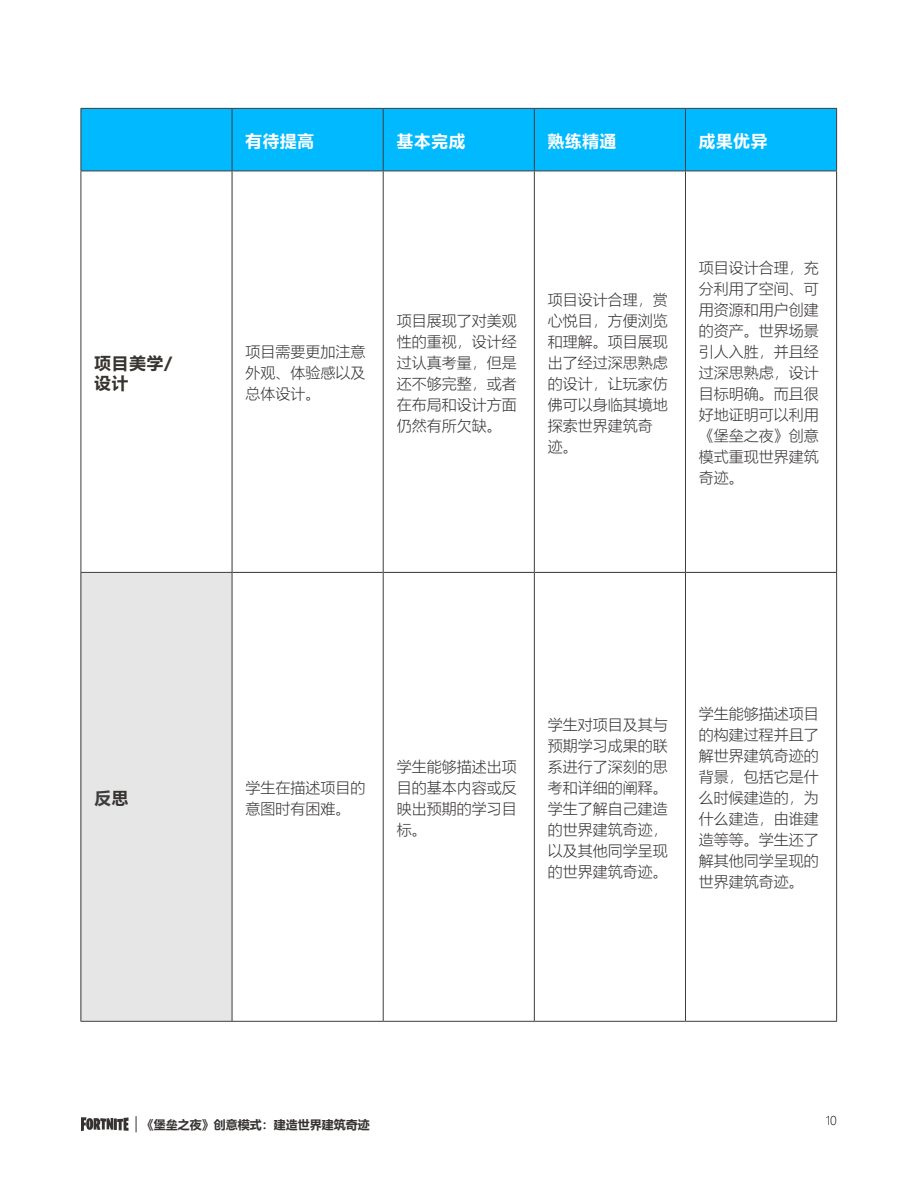
<style>
.page{position:relative;width:918px;height:1188px;background:#fff}
.page>*{position:absolute;margin:0;border:0;box-sizing:border-box;transform-origin:0 0}
.t1{font:700 16.5px "Microsoft Ya Hei";letter-spacing:.05em;color:#fff}
.t2{font:700 16.5px/19.8px "Microsoft Ya Hei";letter-spacing:.06em;color:#37332e}
.t3{font:700 16.5px "Microsoft Ya Hei";color:#3d3d3d}
.t4{font:300 15px/21px "Microsoft Ya Hei";color:#353231;text-align:justify}
.t5{font:700 12px "Microsoft Ya Hei";color:#353231}
.t6{font:300 12px "Microsoft Ya Hei";color:#000}
.s1{color:#353231}
</style>
<div class="page">
<svg style="left:81px;top:1117px;width:48px;height:14px"></svg>
<svg style="left:136px;top:1116px;width:1px;height:16px"></svg>
<div style="left:82px;top:109px;width:754px;height:62px;background:#00b9ff"></div>
<div style="left:81px;top:572px;width:151px;height:449px;background:#e6e6e6"></div>
<hr style="left:232px;top:171px;width:1px;height:401px;background:#353231">
<hr style="left:836px;top:171px;width:1px;height:401px;background:#353231">
<hr style="left:232px;top:572px;width:151px;height:1px;background:#353231">
<hr style="left:384px;top:572px;width:150px;height:1px;background:#353231">
<hr style="left:535px;top:572px;width:150px;height:1px;background:#353231">
<hr style="left:686px;top:572px;width:151px;height:1px;background:#353231">
<hr style="left:81px;top:108px;width:151px;height:1px;background:#3d3d3d">
<hr style="left:81px;top:109px;width:1px;height:62px;background:#3d3d3d">
<hr style="left:232px;top:108px;width:151px;height:1px;background:#3d3d3d">
<hr style="left:232px;top:109px;width:1px;height:62px;background:#3d3d3d">
<hr style="left:383px;top:108px;width:151px;height:1px;background:#3d3d3d">
<hr style="left:383px;top:109px;width:1px;height:62px;background:#3d3d3d">
<hr style="left:534px;top:108px;width:151px;height:1px;background:#3d3d3d">
<hr style="left:534px;top:109px;width:1px;height:62px;background:#3d3d3d">
<hr style="left:685px;top:108px;width:152px;height:1px;background:#3d3d3d">
<hr style="left:685px;top:109px;width:1px;height:62px;background:#3d3d3d">
<hr style="left:836px;top:109px;width:1px;height:62px;background:#3d3d3d">
<hr style="left:81px;top:171px;width:151px;height:1px;background:#3d3d3d">
<hr style="left:81px;top:171px;width:1px;height:401px;background:#3d3d3d">
<hr style="left:232px;top:171px;width:151px;height:1px;background:#3d3d3d">
<hr style="left:383px;top:171px;width:151px;height:1px;background:#3d3d3d">
<hr style="left:383px;top:171px;width:1px;height:401px;background:#3d3d3d">
<hr style="left:534px;top:171px;width:151px;height:1px;background:#3d3d3d">
<hr style="left:534px;top:171px;width:1px;height:401px;background:#3d3d3d">
<hr style="left:685px;top:171px;width:152px;height:1px;background:#3d3d3d">
<hr style="left:685px;top:171px;width:1px;height:401px;background:#3d3d3d">
<hr style="left:81px;top:572px;width:151px;height:1px;background:#3d3d3d">
<hr style="left:81px;top:573px;width:1px;height:448px;background:#3d3d3d">
<hr style="left:232px;top:573px;width:1px;height:448px;background:#3d3d3d">
<hr style="left:383px;top:572px;width:1px;height:449px;background:#3d3d3d">
<hr style="left:534px;top:572px;width:1px;height:449px;background:#3d3d3d">
<hr style="left:685px;top:572px;width:1px;height:449px;background:#3d3d3d">
<hr style="left:836px;top:573px;width:1px;height:448px;background:#3d3d3d">
<hr style="left:81px;top:1021px;width:151px;height:1px;background:#3d3d3d">
<hr style="left:232px;top:1021px;width:151px;height:1px;background:#3d3d3d">
<hr style="left:383px;top:1021px;width:151px;height:1px;background:#3d3d3d">
<hr style="left:534px;top:1021px;width:151px;height:1px;background:#3d3d3d">
<hr style="left:685px;top:1021px;width:152px;height:1px;background:#3d3d3d">
<p class="t1" style="left:246px;top:129px;width:70px">有待提高</p>
<p class="t1" style="left:397px;top:129px;width:70px">基本完成</p>
<p class="t1" style="left:548px;top:129px;width:70px">熟练精通</p>
<p class="t1" style="left:699px;top:129px;width:70px">成果优异</p>
<p class="t2" style="left:94px;top:352px;width:79px">项目美学/设计</p>
<p class="t4" style="left:246px;top:341px;width:121px">项目需要更加注意外观、体验感以及总体设计。</p>
<p class="t4" style="left:397px;top:309px;width:121px">项目展现了对美观性的重视，设计经过认真考量，但是还不够完整，或者在布局和设计方面仍然有所欠缺。</p>
<p class="t4" style="left:548px;top:288px;width:121px;text-align:left">项目设计合理，赏心悦目，方便浏览和理解。项目展现出了经过深思熟虑的设计，让玩家仿佛可以身临其境地探索世界建筑奇迹。</p>
<p class="t4" style="left:699px;top:257px;width:121px">项目设计合理，充分利用了空间、可用资源和用户创建的资产。世界场景引人入胜，并且经过深思熟虑，设计目标明确。而且很好地证明可以利用《堡垒之夜》创意模式重现世界建筑奇迹。</p>
<p class="t3" style="left:94px;top:786px;width:35px">反<span class="s1">思</span></p>
<p class="t4" style="left:246px;top:777px;width:121px">学生在描述项目的意图时有困难。</p>
<p class="t4" style="left:397px;top:756px;width:121px">学生能够描述出项目的基本内容或反映出预期的学习目标。</p>
<p class="t4" style="left:548px;top:714px;width:121px">学生对项目及其与预期学习成果的联系进行了深刻的思考和详细的阐释。学生了解自己建造的世界建筑奇迹，以及其他同学呈现的世界建筑奇迹。</p>
<p class="t4" style="left:699px;top:703px;width:121px">学生能够描述项目的构建过程并且了解世界建筑奇迹的背景，包括它是什么时候建造的，为什么建造，由谁建造等等。学生还了解其他同学呈现的世界建筑奇迹。</p>
<p class="t5" style="left:142px;top:1117px;width:229px">《堡垒之夜》创意模式：建造世界建筑奇迹</p>
<p class="t6" style="left:826px;top:1112px;width:13px">10</p>
</div>
